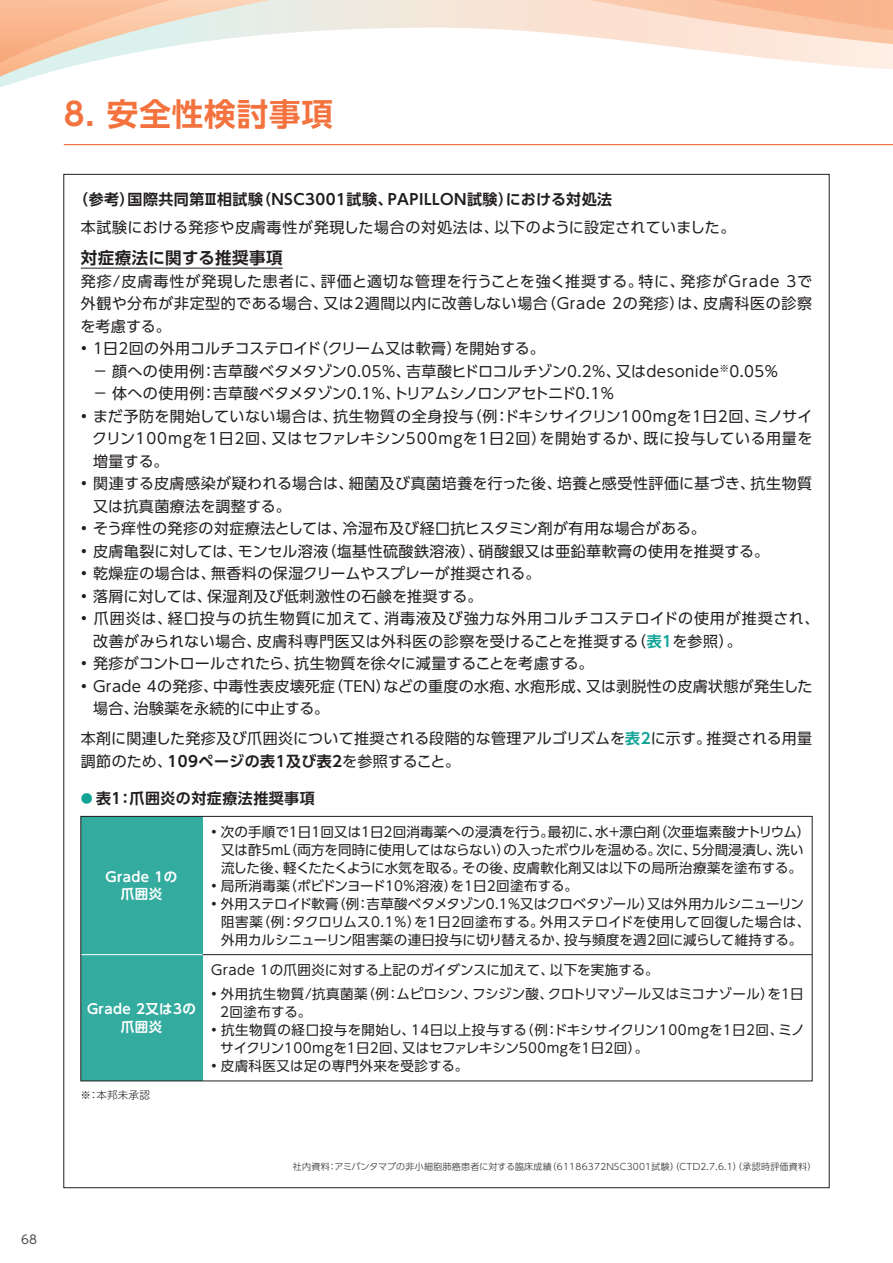
<style>
.page{position:relative;width:893px;height:1263px;background:#fff}
.page>*{position:absolute;margin:0;border:0;box-sizing:border-box;transform-origin:0 0}
.t1{font:700 31.5px "UD Shin Go Pr 6 N De";letter-spacing:.03em;color:#f3723d}
.t2{font:700 16.5px "UD Shin Go Pr 6 N De";letter-spacing:.03em;color:#231f20}
.t3{font:15px/22.5px "UD Shin Go Pr 6 N";letter-spacing:.025em;color:#231f20}
.t4{font:15px/22.5px "UD Shin Go Pr 6 N";letter-spacing:.005em;color:#231f20}
.t5{font:700 15px "UD Shin Go Pr 6 N De";letter-spacing:.03em;color:#231f20}
.t6{font:13.5px/18px "UD Shin Go Pr 6 N";letter-spacing:.015em;color:#231f20}
.t7{font:700 13.5px/17.1px "UD Shin Go Pr 6 N De";letter-spacing:.03em;color:#fff;text-align:center}
.t8{font:12px "UD Shin Go Pr 6 N";color:#4b4c4d}
.t9{font:300 10.5px "UD Shin Go Pr 6 N";letter-spacing:.025em;color:#231f20}
.t10{font:300 9px "UD Shin Go Pr 6 N";letter-spacing:.03em;color:#231f20}
.s1{font-family:"UD Shin Go Pr 6 N De";font-weight:700;color:#13a498}
.s2{font-family:"UD Shin Go Pr 6 N De";font-weight:700}
.s3{font-size:12px;color:#13a498}
</style>
<div class="page">
<svg style="left:0;top:0;width:737px;height:146px"></svg>
<svg style="left:450px;top:0;width:443px;height:84px"></svg>
<hr style="left:64px;top:144px;width:829px;height:1px;background:#f3723d">
<div style="left:81px;top:816px;width:122px;height:265px;background:#33ab9f"></div>
<hr style="left:81px;top:954px;width:122px;height:1px;background:#fff">
<hr style="left:203px;top:954px;width:609px;height:1px;background:#231f20">
<div style="left:81px;top:816px;width:731px;height:265px;border:1px solid #231f20"></div>
<hr style="left:81px;top:268px;width:202px;height:1px;background:#231f20">
<p class="t8" style="left:21px;top:1229px;width:17px">68</p>
<h1 class="t1" style="left:64px;top:89px;width:271px">8. 安全性検討事項</h1>
<p class="t5" style="left:73px;top:187px;width:540px">（参考）国際共同第Ⅲ相試験（NSC3001試験、PAPILLON試験）における対処法</p>
<p class="t3" style="left:81px;top:215px;width:656px">本試験における発疹や皮膚毒性が発現した場合の対処法は、以下のように設定されていました。</p>
<p class="t2" style="left:81px;top:244px;width:203px">対症療法に関する推奨事項</p>
<p class="t3" style="left:80px;top:269px;width:733px;text-align:justify">発疹/皮膚毒性が発現した患者に、評価と適切な管理を行うことを強く推奨する。特に、発疹がGrade 3で外観や分布が非定型的である場合、又は2週間以内に改善しない場合（Grade 2の発疹）は、皮膚科医の診察を考慮する。</p>
<p class="t4" style="left:93px;top:337px;width:687px;text-indent:-12px">• 1日2回の外用コルチコステロイド（クリーム又は軟膏）を開始する。<br>－ 顔への使用例：吉草酸ベタメタゾン0.05%、吉草酸ヒドロコルチゾン0.2%、又はdesonide<sup>※</sup>0.05%－ 体への使用例：吉草酸ベタメタゾン0.1%、トリアムシノロンアセトニド0.1%</p>
<p class="t3" style="left:92px;top:404px;width:722px;text-align:justify;text-indent:-11px">• まだ予防を開始していない場合は、抗生物質の全身投与（例：ドキシサイクリン100mgを1日2回、ミノサイクリン100mgを1日2回、又はセファレキシン500mgを1日2回）を開始するか、既に投与している用量を増量する。</p>
<p class="t3" style="left:93px;top:472px;width:721px;text-indent:-12px">• 関連する皮膚感染が疑われる場合は、細菌及び真菌培養を行った後、培養と感受性評価に基づき、抗生物質又は抗真菌療法を調整する。</p>
<p class="t3" style="left:81px;top:517px;width:627px">• そう痒性の発疹の対症療法としては、冷湿布及び経口抗ヒスタミン剤が有用な場合がある。</p>
<p class="t3" style="left:81px;top:539px;width:690px">• 皮膚亀裂に対しては、モンセル溶液（塩基性硫酸鉄溶液）、硝酸銀又は亜鉛華軟膏の使用を推奨する。</p>
<p class="t3" style="left:81px;top:562px;width:461px">• 乾燥症の場合は、無香料の保湿クリームやスプレーが推奨される。</p>
<p class="t3" style="left:81px;top:584px;width:403px">• 落屑に対しては、保湿剤及び低刺激性の石鹸を推奨する。</p>
<p class="t3" style="left:93px;top:607px;width:728px;text-indent:-12px">• 爪囲炎は、経口投与の抗生物質に加えて、消毒液及び強力な外用コルチコステロイドの使用が推奨され、改善がみられない場合、皮膚科専門医又は外科医の診察を受けることを推奨する（<span class="s1">表1</span>を参照）。</p>
<p class="t4" style="left:81px;top:652px;width:514px">• 発疹がコントロールされたら、抗生物質を徐々に減量することを考慮する。</p>
<p class="t3" style="left:93px;top:674px;width:721px;text-indent:-12px">• Grade 4の発疹、中毒性表皮壊死症（TEN）などの重度の水疱、水疱形成、又は剥脱性の皮膚状態が発生した場合、治験薬を永続的に中止する。</p>
<p class="t3" style="left:81px;top:727px;width:733px">本剤に関連した発疹及び爪囲炎について推奨される段階的な管理アルゴリズムを<span class="s1">表2</span>に示す。推奨される用量調節のため、<span class="s2">109ページの表1及び表2</span>を参照すること。</p>
<p class="t5" style="left:81px;top:786px;width:235px"><span class="s3">●</span> 表１：爪囲炎の対症療法推奨事項</p>
<p class="t7" style="left:105px;top:868px;width:74px">Grade 1の爪囲炎</p>
<p class="t7" style="left:87px;top:1000px;width:110px">Grade 2又は3の爪囲炎</p>
<p class="t9" style="left:81px;top:1086px;width:71px">※：本邦未承認</p>
<p class="t6" style="left:211px;top:822px;width:601px;text-align:center">• 次の手順で1日1回又は1日2回消毒薬への浸漬を行う。最初に、水+漂白剤（次亜塩素酸ナトリウム）又は酢5mL（両方を同時に使用してはならない）の入ったボウルを温める。次に、5分間浸漬し、洗い流した後、軽くたたくように水気を取る。その後、皮膚軟化剤又は以下の局所治療薬を塗布する。</p>
<p class="t6" style="left:211px;top:876px;width:368px">• 局所消毒薬（ポビドンヨード10%溶液）を1日2回塗布する。</p>
<p class="t6" style="left:221px;top:894px;width:591px;text-indent:-10px">• 外用ステロイド軟膏（例：吉草酸ベタメタゾン0.1%又はクロベタゾール）又は外用カルシニューリン阻害薬（例：タクロリムス0.1%）を1日2回塗布する。外用ステロイドを使用して回復した場合は、外用カルシニューリン阻害薬の連日投与に切り替えるか、投与頻度を週2回に減らして維持する。</p>
<p class="t6" style="left:211px;top:960px;width:449px">Grade 1の爪囲炎に対する上記のガイダンスに加えて、以下を実施する。</p>
<p class="t6" style="left:220px;top:984px;width:585px;text-indent:-9px">• 外用抗生物質/抗真菌薬（例：ムピロシン、フシジン酸、クロトリマゾール又はミコナゾール）を1日<br>2回塗布する。</p>
<p class="t6" style="left:220px;top:1020px;width:586px;text-indent:-9px">• 抗生物質の経口投与を開始し、14日以上投与する（例：ドキシサイクリン100mgを1日2回、ミノサイクリン100mgを1日2回、又はセファレキシン500mgを1日2回）。</p>
<p class="t6" style="left:211px;top:1056px;width:259px">• 皮膚科医又は足の専門外来を受診する。</p>
<p class="t10" style="left:293px;top:1159px;width:525px">社内資料：アミバンタマブの非小細胞肺癌患者に対する臨床成績（61186372NSC3001試験）（CTD2.7.6.1）（承認時評価資料）</p>
</div>
